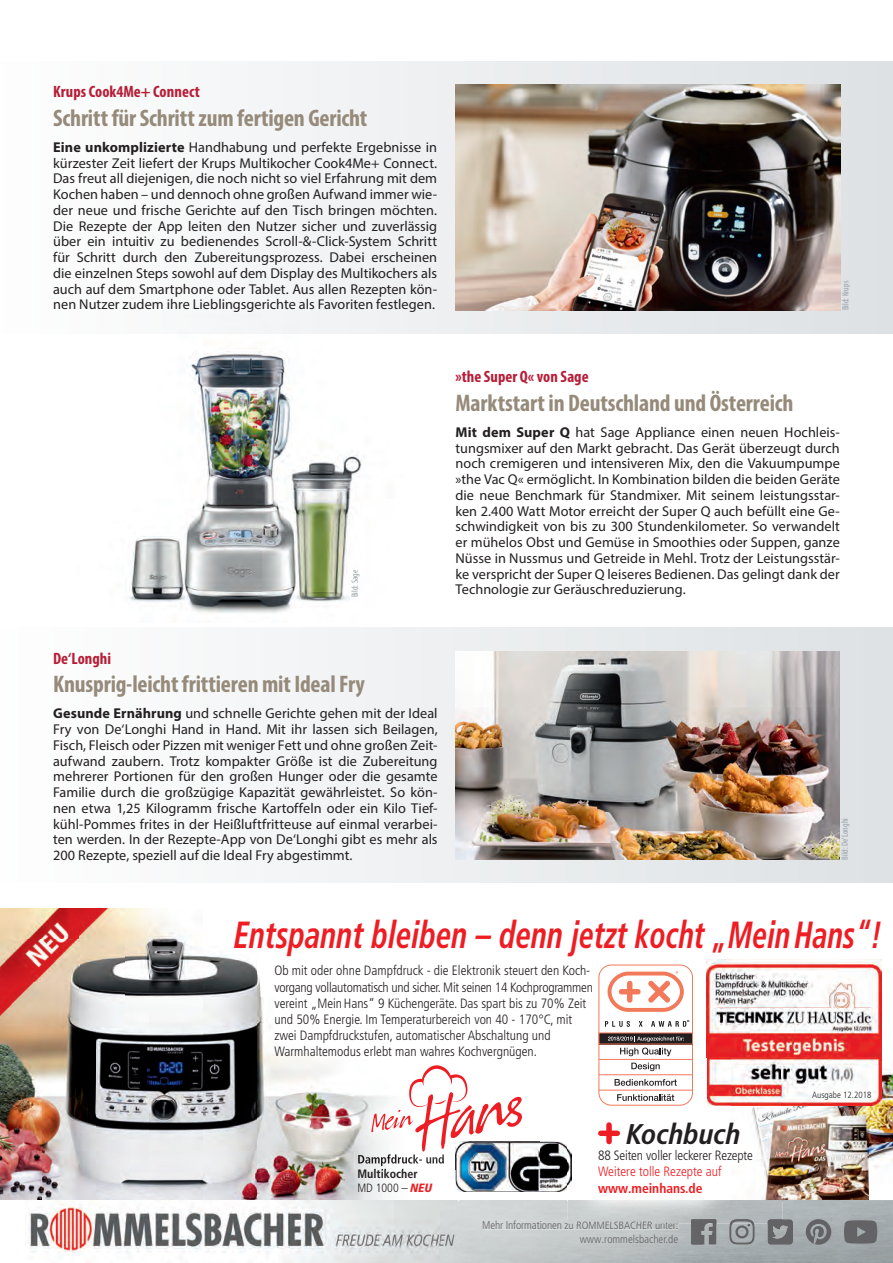
<style>
.page{position:relative;width:893px;height:1263px;background:#fff}
.page>*{position:absolute;margin:0;border:0;box-sizing:border-box;transform-origin:0 0}
.t1{font:italic 700 condensed 37.8px "Frutiger LT Pro";color:#ee1d23;scale:.82 1}
.t2{font:italic 700 condensed 28.5px "Frutiger LT Pro";color:#231f20}
.t3{font:700 condensed 24px "Myriad Pro";letter-spacing:-.005em;color:#968a7a}
.t4{font:700 condensed 16.5px "Myriad Pro";letter-spacing:.005em;color:#b61e37}
.t5{font:14.25px/15.8px "Myriad Pro";letter-spacing:.005em;color:#231f20;text-align:justify}
.t6{font:300 condensed 13.5px/16.2px "Frutiger LT Pro";color:#231f20}
.t7{font:300 condensed 13.5px "Frutiger LT Pro";color:#ee1d23}
.t8{font:700 condensed 13.5px "Frutiger LT Pro";color:#ee1d23}
.t9{font:700 condensed 12px/14.4px "Frutiger LT Pro";color:#231f20}
.t10{font:300 condensed 11.25px/13.5px "Frutiger LT Pro";letter-spacing:-.01em;color:#636366;text-align:right}
.t11{font:condensed 9px "Myriad Pro";color:#97a1a7}
.t12{font:300 condensed 9px "Frutiger LT Pro";letter-spacing:.005em;color:#231f20}
.s1{font-weight:700}
.s2{font-weight:300}
.s3{font-weight:900;font-style:italic;color:#ee1d23}
</style>
<div class="page">
<img style="left:128px;top:348px;width:236px;height:265px">
<div style="left:0;top:627px;width:893px;height:255px;background:linear-gradient(to right,#fefefe,#dee1e4)"></div>
<div style="left:0;top:62px;width:893px;height:272px;background:linear-gradient(to right,#fff,#d5d7d9)"></div>
<img style="left:881px;top:1058px;width:12px;height:42px">
<img style="left:731px;top:1105px;width:46px;height:14px">
<img style="left:777px;top:1105px;width:92px;height:37px">
<img style="left:869px;top:1100px;width:24px;height:42px">
<img style="left:783px;top:1142px;width:110px;height:58px">
<img style="left:125px;top:909px;width:137px;height:89px">
<img style="left:0;top:1026px;width:96px;height:23px">
<img style="left:96px;top:998px;width:174px;height:51px">
<img style="left:0;top:1049px;width:354px;height:102px">
<img style="left:0;top:1151px;width:365px;height:49px">
<img style="left:358px;top:1169px;width:46px;height:9px">
<img style="left:28px;top:1200px;width:431px;height:63px">
<img style="left:702px;top:1200px;width:191px;height:63px">
<svg style="left:729px;top:1223px;width:26px;height:22px"></svg>
<img style="left:483px;top:1221px;width:195px;height:8px">
<svg style="left:844px;top:1220px;width:33px;height:23px"></svg>
<svg style="left:767px;top:1219px;width:26px;height:26px"></svg>
<svg style="left:806px;top:1219px;width:25px;height:26px"></svg>
<img style="left:354px;top:1095px;width:186px;height:74px">
<img style="left:419px;top:1154px;width:25px;height:12px">
<img style="left:358px;top:1154px;width:61px;height:12px">
<svg style="left:371px;top:1065px;width:152px;height:87px"></svg>
<img style="left:0;top:909px;width:125px;height:117px">
<img style="left:456px;top:1142px;width:112px;height:50px">
<img style="left:456px;top:1142px;width:84px;height:27px">
<div style="left:598px;top:964px;width:95px;height:141px;border:1px solid #f3795b;border-radius:12px"></div>
<svg style="left:605px;top:1021px;width:25px;height:6px"></svg>
<svg style="left:639px;top:1021px;width:3px;height:6px"></svg>
<svg style="left:651px;top:1020px;width:38px;height:7px"></svg>
<svg style="left:608px;top:971px;width:76px;height:41px"></svg>
<hr style="left:599px;top:1059px;width:93px;height:1px;background:#f3795b">
<hr style="left:599px;top:1074px;width:93px;height:1px;background:#f3795b">
<div style="left:599px;top:1033px;width:93px;height:11px;background:#231f20"></div>
<hr style="left:599px;top:1090px;width:93px;height:1px;background:#f3795b">
<svg style="left:631px;top:1062px;width:29px;height:9px"></svg>
<svg style="left:615px;top:1079px;width:62px;height:7px"></svg>
<svg style="left:617px;top:1094px;width:57px;height:7px"></svg>
<svg style="left:608px;top:1036px;width:76px;height:20px"></svg>
<img style="left:707px;top:960px;width:174px;height:97px">
<img style="left:707px;top:1057px;width:44px;height:48px">
<img style="left:751px;top:1057px;width:130px;height:1px">
<img style="left:731px;top:1058px;width:150px;height:47px">
<img style="left:568px;top:1119px;width:215px;height:81px">
<img style="left:702px;top:1200px;width:81px;height:23px">
<img style="left:730px;top:1219px;width:24px;height:4px">
<img style="left:568px;top:1195px;width:134px;height:28px">
<svg style="left:691px;top:1219px;width:25px;height:26px"></svg>
<img style="left:568px;top:1221px;width:110px;height:2px">
<img style="left:767px;top:1219px;width:16px;height:4px">
<div style="left:606px;top:1125px;width:6px;height:16px;background:#ee1d23"></div>
<div style="left:601px;top:1130px;width:16px;height:6px;background:#ee1d23"></div>
<svg style="left:96px;top:1247px;width:8px;height:16px"></svg>
<img style="left:455px;top:85px;width:385px;height:225px">
<img style="left:455px;top:651px;width:385px;height:209px">
<p class="t4" style="left:53px;top:81px;width:148px">Krups Cook4Me+ Connect</p>
<h3 class="t3" style="left:53px;top:103px;width:316px">Schritt für Schritt zum fertigen Gericht</h3>
<p class="t5" style="left:53px;top:139px;width:385px"><span class="s1">Eine unkomplizierte</span> Handhabung und perfekte Ergebnisse in kürzester Zeit liefert der Krups Multikocher Cook4Me+ Connect.<br>Das freut all diejenigen, die noch nicht so viel Erfahrung mit dem Kochen haben – und dennoch ohne großen Aufwand immer wie&shy;der neue und frische Gerichte auf den Tisch bringen möchten.<br>Die Rezepte der App leiten den Nutzer sicher und zuverlässig über ein intuitiv zu bedienendes Scroll-&amp;-Click-System Schritt für Schritt durch den Zubereitungsprozess. Dabei erscheinen die einzelnen Steps sowohl auf dem Display des Multikochers als auch auf dem Smartphone oder Tablet. Aus allen Rezepten kön&shy;nen Nutzer zudem ihre Lieblingsgerichte als Favoriten festlegen.</p>
<p class="t11" style="left:840px;top:310px;width:31px;rotate:-90deg">Bild: Krups</p>
<p class="t11" style="left:349px;top:597px;width:29px;rotate:-90deg">Bild: Sage</p>
<p class="t4" style="left:456px;top:366px;width:135px">»the Super Q« von Sage</p>
<h3 class="t3" style="left:456px;top:388px;width:340px">Marktstart in Deutschland und Österreich</h3>
<p class="t5" style="left:456px;top:424px;width:386px"><span class="s1">Mit dem Super Q</span> hat Sage Appliance einen neuen Hochleis&shy;tungsmixer auf den Markt gebracht. Das Gerät überzeugt durch noch cremigeren und intensiveren Mix, den die Vakuumpumpe »the Vac Q« ermöglicht. In Kombination bilden die beiden Geräte die neue Benchmark für Standmixer. Mit seinem leistungsstar&shy;ken 2.400 Watt Motor erreicht der Super Q auch befüllt eine Ge&shy;schwindigkeit von bis zu 300 Stundenkilometer. So verwandelt er mühelos Obst und Gemüse in Smoothies oder Suppen, ganze Nüsse in Nussmus und Getreide in Mehl. Trotz der Leistungsstär&shy;ke verspricht der Super Q leiseres Bedienen. Das gelingt dank der Technologie zur Geräuschreduzierung.</p>
<p class="t4" style="left:53px;top:648px;width:60px">De‘Longhi</p>
<h3 class="t3" style="left:53px;top:669px;width:313px">Knusprig-leicht frittieren mit Ideal Fry</h3>
<p class="t5" style="left:53px;top:705px;width:386px"><span class="s1">Gesunde Ernährung</span> und schnelle Gerichte gehen mit der Ideal Fry von De‘Longhi Hand in Hand. Mit ihr lassen sich Beilagen, Fisch, Fleisch oder Pizzen mit weniger Fett und ohne großen Zeit&shy;aufwand zaubern. Trotz kompakter Größe ist die Zubereitung mehrerer Portionen für den großen Hunger oder die gesamte Familie durch die großzügige Kapazität gewährleistet. So kön&shy;nen etwa 1,25 Kilogramm frische Kartoffeln oder ein Kilo Tief&shy;kühl-Pommes frites in der Heißluftfritteuse auf einmal verarbei&shy;ten werden. In der Rezepte-App von De‘Longhi gibt es mehr als 200 Rezepte, speziell auf die Ideal Fry abgestimmt.</p>
<p class="t11" style="left:839px;top:860px;width:43px;rotate:-90deg">Bild: De'Longhi</p>
<h1 class="t1" style="left:234px;top:913px;width:792px">Entspannt bleiben – denn jetzt kocht „Mein Hans“!</h1>
<p class="t6" style="left:274px;top:963px;width:320px">Ob mit oder ohne Dampfdruck - die Elektronik steuert den Koch&shy;vorgang vollautomatisch und sicher. Mit seinen 14 Kochprogrammen vereint „Mein Hans“ 9 Küchengeräte. Das spart bis zu 70% Zeit und 50% Energie. Im Temperaturbereich von 40 - 170°C, mit zwei Dampfdruckstufen, automatischer Abschaltung und Warmhaltemodus erlebt man wahres Kochvergnügen.</p>
<h2 class="t2" style="left:626px;top:1117px;width:116px">Kochbuch</h2>
<p class="t9" style="left:357px;top:1166px;width:77px">Multikocher<br><span class="s2">MD 1000 –</span> <span class="s3">NEU</span></p>
<p class="t6" style="left:598px;top:1148px;width:156px">88 Seiten voller leckerer Rezepte</p>
<p class="t7" style="left:598px;top:1164px;width:125px">Weitere tolle Rezepte auf</p>
<p class="t8" style="left:598px;top:1180px;width:106px">www.meinhans.de</p>
<p class="t10" style="left:482px;top:1219px;width:198px">Mehr Informationen zu ROMMELSBACHER unter: www.rommelsbacher.de</p>
<p class="t12" style="left:812px;top:1090px;width:61px">Ausgabe 12.2018</p>
</div>
